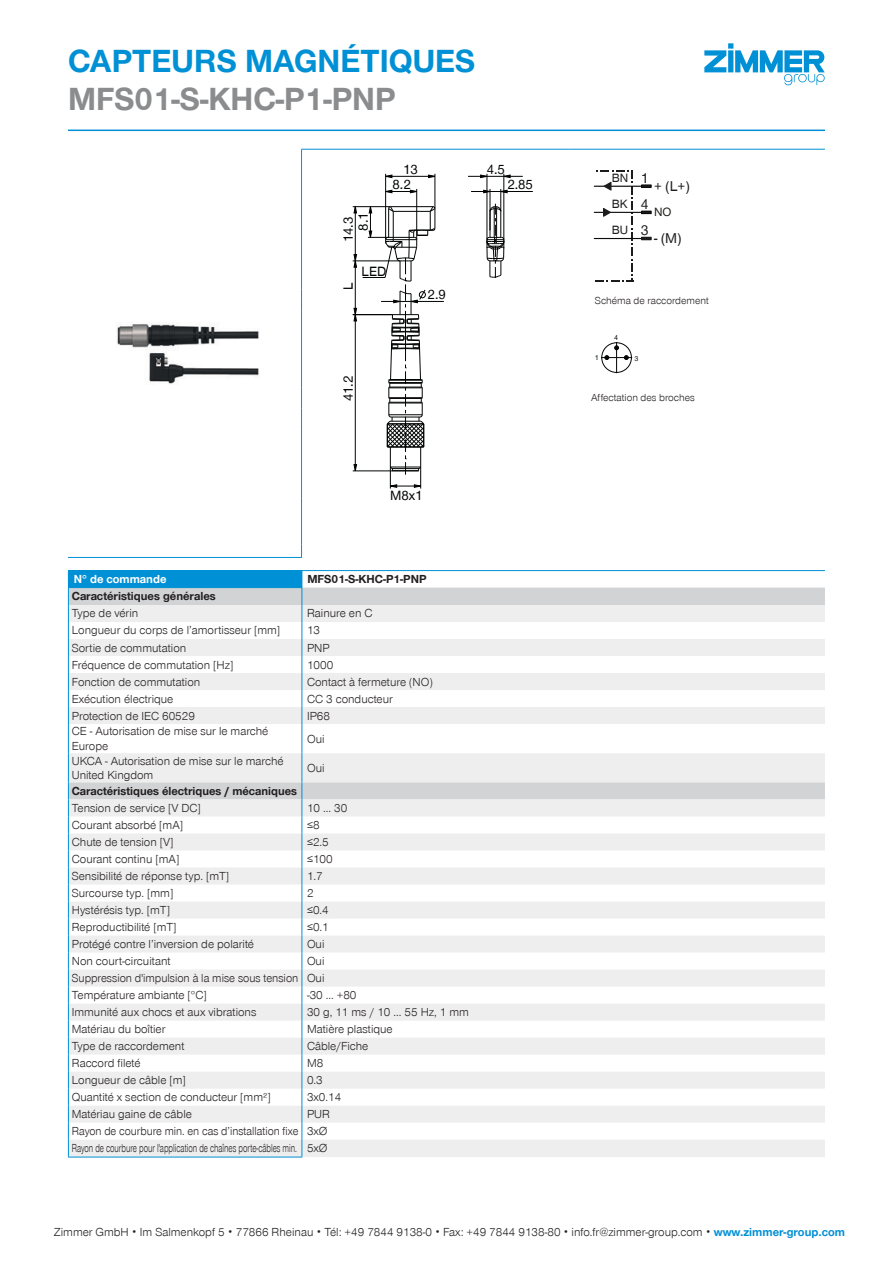
<style>
.page{position:relative;width:893px;height:1263px;background:#fff}
.page>*{position:absolute;margin:0;border:0;box-sizing:border-box;transform-origin:0 0}
.t1{font:700 33px "Zimmer Group Sans Global";color:#0090d5}
.t2{font:700 33px "Zimmer Group Sans Global";color:#8a8c8e}
.t3{font:14.7px/26.1px "Zimmer Group Sans Global";color:#1c1c1b;text-align:justify}
.t4{font:13.8px/15.1px "Zimmer Group Sans Global";color:#020404}
.t5{font:12.3px/26.1px "Zimmer Group Sans Global";color:#1c1c1b;text-align:justify}
.t6{font:300 12px/17px "Zimmer Group Sans Global";color:#231f20}
.t7{font:700 12px "Zimmer Group Sans Global";color:#231f20}
.t8{font:700 12px "Zimmer Group Sans Global";color:#fff}
.t9{font:300 10.5px "Zimmer Group Sans Global";color:#231f20}
.t10{font:7.35px "Zimmer Group Sans Global";color:#020404}
.s1{font-weight:700;color:#0090d5}
</style>
<div class="page">
<svg style="left:704px;top:43px;width:121px;height:43px"></svg>
<hr style="left:68px;top:130px;width:757px;height:1px;background:#0090d5">
<hr style="left:301px;top:149px;width:269px;height:1px;background:#0090d5">
<svg style="left:570px;top:149px;width:21px;height:1px"></svg>
<hr style="left:591px;top:149px;width:234px;height:1px;background:#0090d5">
<svg style="left:301px;top:150px;width:1px;height:12px"></svg>
<hr style="left:301px;top:162px;width:1px;height:128px;background:#0090d5">
<svg style="left:301px;top:290px;width:1px;height:42px"></svg>
<hr style="left:301px;top:332px;width:1px;height:55px;background:#0090d5">
<svg style="left:301px;top:387px;width:1px;height:43px"></svg>
<hr style="left:301px;top:430px;width:1px;height:69px;background:#0090d5">
<hr style="left:301px;top:499px;width:1px;height:46px;background:#0090d5">
<hr style="left:68px;top:557px;width:234px;height:1px;background:#0090d5">
<svg style="left:301px;top:545px;width:1px;height:12px"></svg>
<img style="left:117px;top:322px;width:142px;height:62px">
<svg style="left:480px;top:174px;width:7px;height:4px"></svg>
<svg style="left:503px;top:174px;width:8px;height:4px"></svg>
<svg style="left:386px;top:189px;width:7px;height:4px"></svg>
<svg style="left:410px;top:189px;width:6px;height:4px"></svg>
<svg style="left:386px;top:174px;width:7px;height:4px"></svg>
<svg style="left:428px;top:174px;width:7px;height:4px"></svg>
<svg style="left:353px;top:207px;width:4px;height:7px"></svg>
<svg style="left:353px;top:254px;width:4px;height:14px"></svg>
<svg style="left:353px;top:308px;width:4px;height:14px"></svg>
<svg style="left:353px;top:464px;width:4px;height:7px"></svg>
<hr style="left:355px;top:207px;width:1px;height:108px;background:#020404">
<hr style="left:385px;top:174px;width:1px;height:66px;background:#020404">
<hr style="left:353px;top:261px;width:47px;height:1px;background:#020404">
<hr style="left:416px;top:189px;width:1px;height:51px;background:#020404">
<hr style="left:435px;top:174px;width:1px;height:35px;background:#020404">
<hr style="left:353px;top:206px;width:38px;height:1px;background:#020404">
<hr style="left:386px;top:191px;width:31px;height:1px;background:#020404">
<hr style="left:386px;top:176px;width:49px;height:1px;background:#020404">
<hr style="left:353px;top:471px;width:40px;height:1px;background:#020404">
<hr style="left:355px;top:315px;width:1px;height:156px;background:#020404">
<hr style="left:353px;top:314px;width:39px;height:1px;background:#020404">
<hr style="left:381px;top:301px;width:63px;height:1px;background:#020404">
<hr style="left:487px;top:174px;width:1px;height:67px;background:#020404">
<hr style="left:504px;top:174px;width:1px;height:67px;background:#020404">
<hr style="left:471px;top:191px;width:62px;height:1px;background:#020404">
<hr style="left:468px;top:176px;width:55px;height:1px;background:#020404">
<svg style="left:363px;top:206px;width:73px;height:283px"></svg>
<svg style="left:483px;top:189px;width:25px;height:89px"></svg>
<hr style="left:594px;top:186px;width:56px;height:1px;background:#090c0a">
<hr style="left:594px;top:212px;width:56px;height:1px;background:#090c0a">
<hr style="left:594px;top:238px;width:56px;height:1px;background:#090c0a">
<div style="left:641px;top:184px;width:11px;height:4px;border:1px solid #090c0a"></div>
<svg style="left:641px;top:211px;width:11px;height:3px"></svg>
<svg style="left:641px;top:237px;width:11px;height:3px"></svg>
<svg style="left:595px;top:170px;width:38px;height:112px"></svg>
<svg style="left:601px;top:342px;width:31px;height:31px"></svg>
<hr style="left:68px;top:570px;width:234px;height:1px;background:#0090d5">
<hr style="left:302px;top:570px;width:523px;height:1px;background:#0090d5">
<hr style="left:68px;top:1157px;width:234px;height:1px;background:#0090d5">
<svg style="left:68px;top:571px;width:757px;height:586px"></svg>
<h1 class="t1" style="left:68px;top:42px;width:409px">CAPTEURS MAGNÉTIQUES</h1>
<h1 class="t2" style="left:68px;top:79px;width:329px">MFS01-S-KHC-P1-PNP</h1>
<p class="t4" style="left:403px;top:161px;width:16px">13</p>
<p class="t4" style="left:340px;top:231px;width:20px;text-indent:-12px;rotate:-90deg">14.3<br>8.1</p>
<p class="t4" style="left:393px;top:177px;width:20px">8.2</p>
<p class="t4" style="left:340px;top:290px;width:9px;rotate:-90deg">L</p>
<p class="t4" style="left:362px;top:264px;width:26px">LED</p>
<p class="t4" style="left:428px;top:287px;width:20px">2.9</p>
<p class="t4" style="left:487px;top:161px;width:20px">4.5</p>
<p class="t4" style="left:507px;top:177px;width:27px">2.85</p>
<p class="t4" style="left:340px;top:401px;width:27px;rotate:-90deg">41.2</p>
<p class="t4" style="left:390px;top:487px;width:34px">M8x1</p>
<p class="t8" style="left:74px;top:572px;width:94px">N° de commande</p>
<p class="t7" style="left:307px;top:572px;width:121px">MFS01-S-KHC-P1-PNP</p>
<p class="t7" style="left:72px;top:589px;width:145px">Caractéristiques générales</p>
<p class="t6" style="left:72px;top:605px;width:68px">Type de vérin</p>
<p class="t6" style="left:307px;top:605px;width:67px">Rainure en C</p>
<p class="t6" style="left:72px;top:622px;width:210px">Longueur du corps de l’amortisseur [mm]</p>
<p class="t6" style="left:307px;top:622px;width:15px">13</p>
<p class="t6" style="left:72px;top:639px;width:116px">Sortie de commutation</p>
<p class="t6" style="left:307px;top:639px;width:24px">PNP</p>
<p class="t6" style="left:72px;top:656px;width:163px">Fréquence de commutation [Hz]</p>
<p class="t6" style="left:307px;top:656px;width:28px">1000</p>
<p class="t6" style="left:72px;top:673px;width:130px">Fonction de commutation</p>
<p class="t6" style="left:307px;top:673px;width:127px">Contact à fermeture (NO)</p>
<p class="t6" style="left:72px;top:690px;width:103px">Exécution électrique</p>
<p class="t6" style="left:307px;top:690px;width:87px">CC 3 conducteur</p>
<p class="t6" style="left:72px;top:707px;width:125px">Protection de IEC 60529</p>
<p class="t6" style="left:307px;top:707px;width:25px">IP68</p>
<p class="t6" style="left:72px;top:724px;width:198px;line-height:14.4px">CE - Autorisation de mise sur le marché<br>Europe</p>
<p class="t6" style="left:307px;top:730px;width:19px">Oui</p>
<p class="t6" style="left:72px;top:753px;width:213px;line-height:14.4px">UKCA - Autorisation de mise sur le marché<br>United Kingdom</p>
<p class="t6" style="left:307px;top:759px;width:19px">Oui</p>
<p class="t7" style="left:72px;top:784px;width:227px">Caractéristiques électriques / mécaniques</p>
<p class="t6" style="left:72px;top:799px;width:131px">Tension de service [V DC]</p>
<p class="t6" style="left:307px;top:799px;width:42px">10 ... 30</p>
<p class="t6" style="left:72px;top:816px;width:113px">Courant absorbé [mA]</p>
<p class="t6" style="left:307px;top:816px;width:14px">≤8</p>
<p class="t6" style="left:72px;top:833px;width:103px">Chute de tension [V]</p>
<p class="t6" style="left:307px;top:833px;width:23px">≤2.5</p>
<p class="t6" style="left:72px;top:850px;width:109px">Courant continu [mA]</p>
<p class="t6" style="left:307px;top:850px;width:27px">≤100</p>
<p class="t6" style="left:72px;top:867px;width:159px">Sensibilité de réponse typ. [mT]</p>
<p class="t6" style="left:307px;top:867px;width:17px">1.7</p>
<p class="t6" style="left:72px;top:884px;width:103px">Surcourse typ. [mm]</p>
<p class="t6" style="left:307px;top:884px;width:8px">2</p>
<p class="t6" style="left:72px;top:901px;width:100px">Hystérésis typ. [mT]</p>
<p class="t6" style="left:307px;top:901px;width:23px">≤0.4</p>
<p class="t6" style="left:72px;top:918px;width:106px">Reproductibilité [mT]</p>
<p class="t6" style="left:307px;top:918px;width:23px">≤0.1</p>
<p class="t6" style="left:72px;top:935px;width:184px">Protégé contre l’inversion de polarité</p>
<p class="t6" style="left:307px;top:935px;width:19px">Oui</p>
<p class="t6" style="left:72px;top:952px;width:100px">Non court-circuitant</p>
<p class="t6" style="left:72px;top:952px;width:254px;text-align:justify;text-indent:235px">Oui Suppression d'impulsion à la mise sous tension Oui Température ambiante [°C]</p>
<p class="t6" style="left:307px;top:986px;width:51px">-30 ... +80</p>
<p class="t6" style="left:72px;top:1003px;width:186px">Immunité aux chocs et aux vibrations</p>
<p class="t6" style="left:307px;top:1003px;width:163px">30 g, 11 ms / 10 … 55 Hz, 1 mm</p>
<p class="t6" style="left:72px;top:1020px;width:95px">Matériau du boîtier</p>
<p class="t6" style="left:307px;top:1020px;width:87px">Matière plastique</p>
<p class="t6" style="left:72px;top:1037px;width:114px">Type de raccordement</p>
<p class="t6" style="left:307px;top:1037px;width:63px">Câble/Fiche</p>
<p class="t6" style="left:72px;top:1054px;width:70px">Raccord fileté</p>
<p class="t6" style="left:307px;top:1054px;width:18px">M8</p>
<p class="t6" style="left:72px;top:1071px;width:116px">Longueur de câble [m]</p>
<p class="t6" style="left:307px;top:1071px;width:17px">0.3</p>
<p class="t6" style="left:72px;top:1088px;width:200px">Quantité x section de conducteur [mm²]</p>
<p class="t6" style="left:307px;top:1088px;width:36px">3x0.14</p>
<p class="t6" style="left:72px;top:1105px;width:122px">Matériau gaine de câble</p>
<p class="t6" style="left:72px;top:1105px;width:260px;text-indent:235px">PUR<br>Rayon de courbure min. en cas d’installation fixe 3xØ<br>Rayon de courbure pour l'application de chaînes porte-câbles min. 5xØ</p>
<p class="t5" style="left:612px;top:165px;width:18px">BN BK BU</p>
<p class="t3" style="left:641px;top:164px;width:9px">1<br>4<br>3</p>
<p class="t3" style="left:654px;top:173px;width:37px">+ (L+)</p>
<p class="t3" style="left:654px;top:225px;width:29px">- (M)</p>
<p class="t5" style="left:654px;top:198px;width:19px">NO</p>
<p class="t9" style="left:595px;top:294px;width:115px">Schéma de raccordement</p>
<p class="t10" style="left:614px;top:333px;width:5px">4</p>
<p class="t10" style="left:595px;top:353px;width:5px">1</p>
<p class="t10" style="left:634px;top:354px;width:5px">3</p>
<p class="t9" style="left:591px;top:392px;width:105px">Affectation des broches</p>
<p class="t6" style="left:54px;top:1223px;width:793px">Zimmer GmbH ۰ Im Salmenkopf 5 ۰ 77866 Rheinau ۰ Tél: +49 7844 9138-0 ۰ Fax: +49 7844 9138-80 ۰ info.fr@zimmer-group.com ۰ <span class="s1">www.zimmer-group.com</span></p>
</div>
